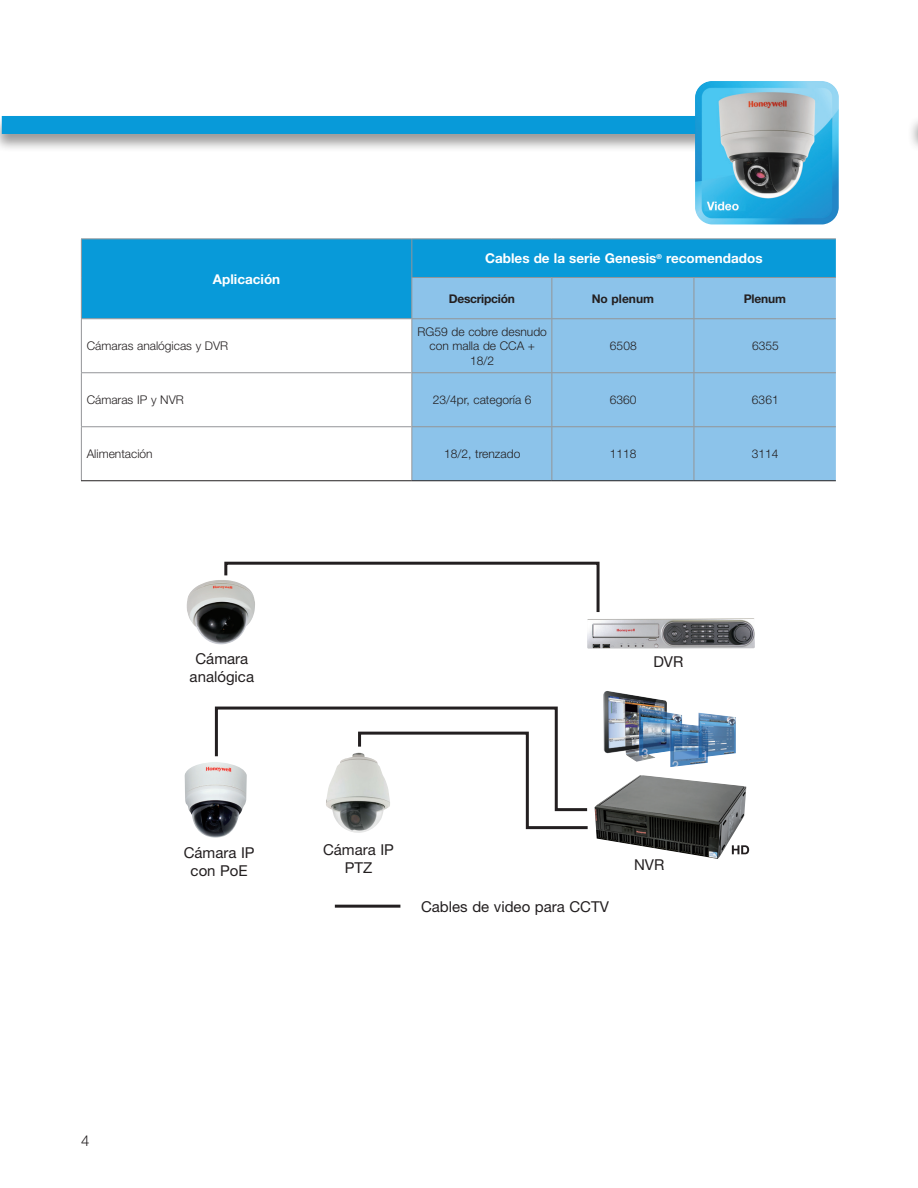
<style>
.page{position:relative;width:918px;height:1188px;background:#fff}
.page>*{position:absolute;margin:0;border:0;box-sizing:border-box;transform-origin:0 0}
.t1{font:15px/18px "Helvetica Neue";color:#231f20;text-align:center}
.t2{font:300 15px "Helvetica Neue";color:#231f20}
.t3{font:700 13.5px "Helvetica Neue";color:#fff}
.t4{font:300 12px/14.4px "Helvetica Neue";color:#231f20;text-align:center}
.t5{font:700 12px "Helvetica Neue";letter-spacing:-.015em;color:#231f20}
</style>
<div class="page">
<div style="left:0;top:115px;width:718px;height:38px;background:#231f20;opacity:.45"></div>
<div style="left:2px;top:116px;width:707px;height:18px;background:#089ad9"></div>
<div style="left:82px;top:239px;width:754px;height:79px;background:#089ad9"></div>
<div style="left:412px;top:278px;width:424px;height:202px;background:#8cc3ea"></div>
<svg style="left:82px;top:319px;width:329px;height:109px"></svg>
<hr style="left:81px;top:238px;width:331px;height:1px;background:#939598">
<hr style="left:81px;top:239px;width:1px;height:38px;background:#939598">
<hr style="left:412px;top:238px;width:140px;height:1px;background:#939598">
<hr style="left:411px;top:239px;width:1px;height:38px;background:#939598">
<hr style="left:552px;top:238px;width:142px;height:1px;background:#939598">
<hr style="left:694px;top:238px;width:142px;height:1px;background:#939598">
<hr style="left:81px;top:277px;width:1px;height:41px;background:#939598">
<hr style="left:411px;top:277px;width:141px;height:1px;background:#939598">
<hr style="left:411px;top:278px;width:1px;height:40px;background:#939598">
<hr style="left:552px;top:277px;width:142px;height:1px;background:#939598">
<hr style="left:551px;top:278px;width:1px;height:40px;background:#939598">
<hr style="left:694px;top:277px;width:142px;height:1px;background:#939598">
<hr style="left:694px;top:278px;width:1px;height:40px;background:#939598">
<hr style="left:81px;top:318px;width:331px;height:1px;background:#939598">
<hr style="left:81px;top:319px;width:1px;height:53px;background:#939598">
<hr style="left:412px;top:318px;width:140px;height:1px;background:#939598">
<hr style="left:411px;top:319px;width:1px;height:53px;background:#939598">
<hr style="left:552px;top:318px;width:142px;height:1px;background:#939598">
<hr style="left:551px;top:319px;width:1px;height:53px;background:#939598">
<hr style="left:694px;top:318px;width:142px;height:1px;background:#939598">
<hr style="left:694px;top:319px;width:1px;height:53px;background:#939598">
<hr style="left:81px;top:372px;width:331px;height:1px;background:#939598">
<hr style="left:81px;top:373px;width:1px;height:53px;background:#939598">
<hr style="left:412px;top:372px;width:140px;height:1px;background:#939598">
<hr style="left:411px;top:373px;width:1px;height:53px;background:#939598">
<hr style="left:552px;top:372px;width:142px;height:1px;background:#939598">
<hr style="left:551px;top:373px;width:1px;height:53px;background:#939598">
<hr style="left:694px;top:372px;width:142px;height:1px;background:#939598">
<hr style="left:694px;top:373px;width:1px;height:53px;background:#939598">
<hr style="left:81px;top:426px;width:331px;height:1px;background:#939598">
<hr style="left:81px;top:427px;width:1px;height:53px;background:#939598">
<hr style="left:412px;top:426px;width:140px;height:1px;background:#939598">
<hr style="left:411px;top:427px;width:1px;height:53px;background:#939598">
<hr style="left:552px;top:426px;width:142px;height:1px;background:#939598">
<hr style="left:551px;top:427px;width:1px;height:53px;background:#939598">
<hr style="left:694px;top:426px;width:142px;height:1px;background:#939598">
<hr style="left:694px;top:427px;width:1px;height:53px;background:#939598">
<hr style="left:81px;top:480px;width:331px;height:1px;background:#231f20">
<hr style="left:412px;top:480px;width:140px;height:1px;background:#231f20">
<hr style="left:552px;top:480px;width:142px;height:1px;background:#231f20">
<hr style="left:694px;top:480px;width:142px;height:1px;background:#231f20">
<hr style="left:335px;top:905px;width:65px;height:3px;background:#231f20">
<img style="left:187px;top:580px;width:67px;height:65px">
<img style="left:185px;top:762px;width:47px;height:76px">
<img style="left:587px;top:618px;width:168px;height:31px">
<svg style="left:223px;top:561px;width:377px;height:54px"></svg>
<svg style="left:213px;top:706px;width:375px;height:125px"></svg>
<img style="left:604px;top:691px;width:132px;height:76px">
<img style="left:595px;top:775px;width:151px;height:84px">
<svg style="left:732px;top:848px;width:18px;height:7px"></svg>
<svg style="left:732px;top:845px;width:17px;height:9px"></svg>
<img style="left:695px;top:81px;width:144px;height:143px">
<div style="left:907px;top:115px;width:11px;height:38px;background:#231f20;opacity:.45"></div>
<svg style="left:917px;top:116px;width:1px;height:18px"></svg>
<p class="t3" style="left:213px;top:271px;width:69px">Aplicación</p>
<p class="t4" style="left:87px;top:339px;width:143px">Cámaras analógicas y DVR</p>
<p class="t3" style="left:485px;top:250px;width:279px">Cables de la serie Genesis<sup>®</sup> recomendados</p>
<p class="t5" style="left:449px;top:291px;width:68px">Descripción</p>
<p class="t5" style="left:592px;top:291px;width:64px">No plenum</p>
<p class="t5" style="left:744px;top:291px;width:44px">Plenum</p>
<p class="t4" style="left:418px;top:324px;width:131px">RG59 de cobre desnudo con malla de CCA +<br>18/2</p>
<p class="t4" style="left:610px;top:339px;width:28px">6508</p>
<p class="t4" style="left:752px;top:339px;width:28px">6355</p>
<p class="t4" style="left:87px;top:393px;width:99px">Cámaras IP y NVR</p>
<p class="t4" style="left:433px;top:393px;width:100px">23/4pr, categoría 6</p>
<p class="t4" style="left:610px;top:393px;width:28px">6360</p>
<p class="t4" style="left:752px;top:393px;width:28px">6361</p>
<p class="t4" style="left:87px;top:447px;width:68px">Alimentación</p>
<p class="t4" style="left:444px;top:447px;width:78px">18/2, trenzado</p>
<p class="t4" style="left:610px;top:447px;width:28px">1118</p>
<p class="t4" style="left:752px;top:447px;width:28px">3114</p>
<p class="t2" style="left:81px;top:1131px;width:10px">4</p>
<p class="t1" style="left:190px;top:650px;width:66px">Cámara analógica</p>
<p class="t1" style="left:653px;top:653px;width:31px">DVR</p>
<p class="t1" style="left:184px;top:844px;width:72px">Cámara IP con PoE</p>
<p class="t1" style="left:323px;top:840px;width:72px">Cámara IP<br>PTZ</p>
<p class="t1" style="left:421px;top:897px;width:189px">Cables de video para CCTV</p>
<p class="t1" style="left:634px;top:856px;width:32px">NVR</p>
</div>
